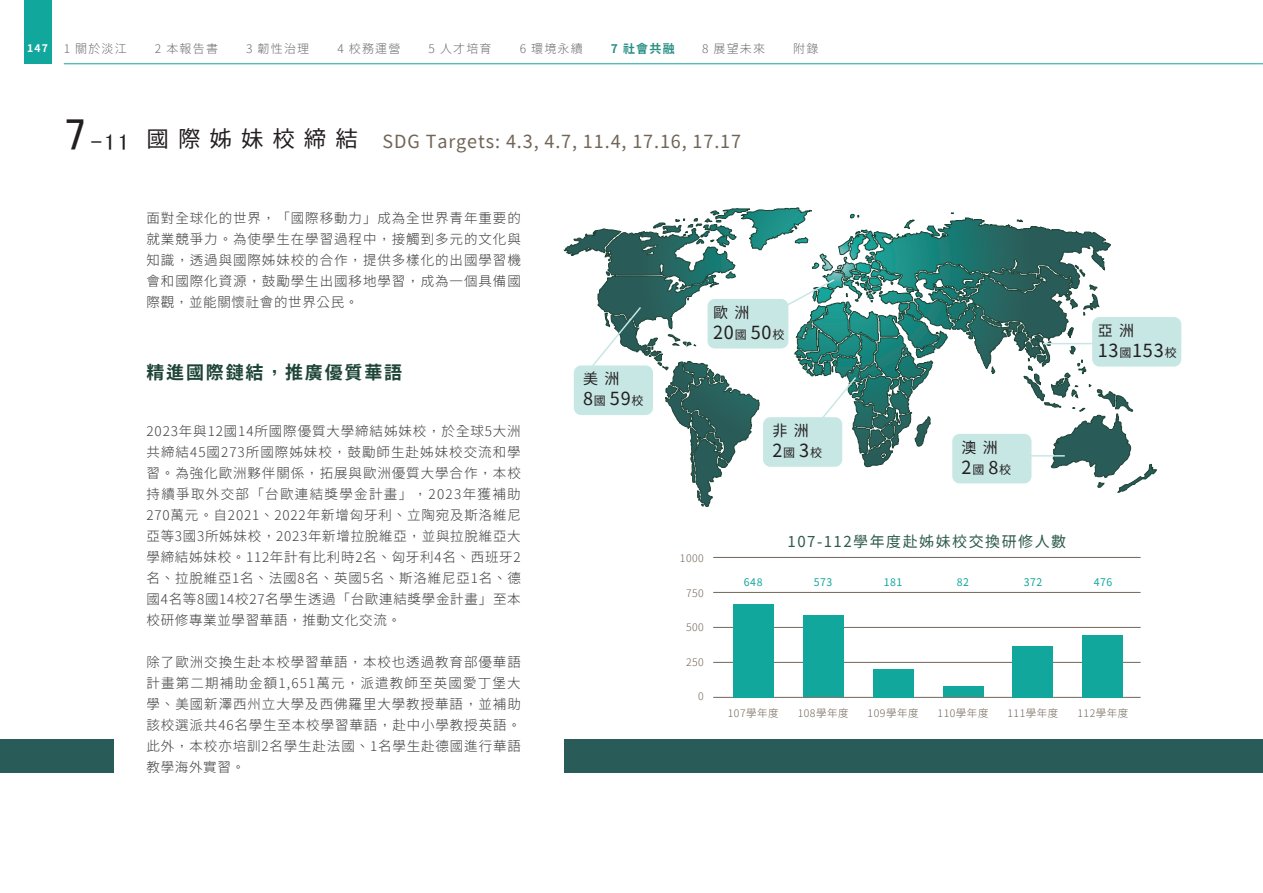
<style>
.page{position:relative;width:1263px;height:893px;background:#fff}
.page>*{position:absolute;margin:0;border:0;box-sizing:border-box;transform-origin:0 0}
.t1{font:18px "Taipei Sans TC Beta";letter-spacing:.05em;color:#716557}
.t2{font:18px "Taipei Sans TC Beta";letter-spacing:.05em;color:#231f20}
.t3{font:700 18px "Taipei Sans TC Beta";letter-spacing:.1em;color:#1e4438}
.t4{font:15px "Taipei Sans TC Beta";letter-spacing:.1em;color:#2e5b4d}
.t5{font:15px "Taipei Sans TC Beta";color:#231f20}
.t6{font:300 13.5px/21px "Taipei Sans TC Beta";letter-spacing:.065em;color:#3e3e3f;text-align:justify}
.t7{font:300 12px "Taipei Sans TC Beta";letter-spacing:.1em;color:#6c6d70}
.t8{font:700 12px "Taipei Sans TC Beta";color:#299085}
.t9{font:300 10.5px "Taipei Sans TC Beta";letter-spacing:.05em;color:#716557}
.t10{font:10.5px "Taipei Sans TC Beta";letter-spacing:.05em;color:#12a79d}
.t11{font:700 10.5px "Taipei Sans TC Beta";color:#fff}
.s1{font-family:"MS P Gothic";font-size:45px;color:#231f20}
.s2{font-family:"MS P Gothic";font-size:22.5px;color:#231f20}
.s3{font-size:22.5px;color:#231f20}
.s4{font-size:12px}
</style>
<div class="page">
<div style="left:24px;top:0;width:27px;height:64px;background:#12a79d"></div>
<hr style="left:64px;top:63px;width:1199px;height:1px;background:#12a79d">
<hr style="left:713px;top:697px;width:427px;height:1px;background:#716557">
<hr style="left:713px;top:557px;width:427px;height:1px;background:#716557">
<hr style="left:713px;top:592px;width:427px;height:1px;background:#716557">
<hr style="left:713px;top:627px;width:427px;height:1px;background:#716557">
<hr style="left:713px;top:662px;width:427px;height:1px;background:#716557">
<div style="left:733px;top:604px;width:40px;height:93px;background:#12a79d"></div>
<div style="left:803px;top:615px;width:40px;height:82px;background:#12a79d"></div>
<div style="left:873px;top:669px;width:40px;height:28px;background:#12a79d"></div>
<div style="left:943px;top:686px;width:40px;height:11px;background:#12a79d"></div>
<div style="left:1013px;top:646px;width:40px;height:51px;background:#12a79d"></div>
<div style="left:1082px;top:635px;width:41px;height:62px;background:#12a79d"></div>
<div style="left:564px;top:739px;width:699px;height:34px;background:#295b58"></div>
<div style="left:0;top:739px;width:113px;height:34px;background:#295b58"></div>
<div style="left:1092px;top:317px;width:89px;height:50px;background:#c7e7e5;border-radius:7px"></div>
<svg style="left:564px;top:208px;width:593px;height:299px"></svg>
<hr style="left:1025px;top:455px;width:40px;height:2px;background:#c7e7e5">
<hr style="left:1043px;top:343px;width:54px;height:1px;background:#c7e7e5">
<p class="t11" style="left:27px;top:42px;width:22px">147</p>
<p class="t7" style="left:64px;top:42px;width:65px">1 關於淡江</p>
<p class="t7" style="left:155px;top:42px;width:65px">2 本報告書</p>
<p class="t7" style="left:246px;top:42px;width:65px">3 韌性治理</p>
<p class="t7" style="left:337px;top:42px;width:65px">4 校務運營</p>
<p class="t7" style="left:428px;top:42px;width:65px">5 人才培育</p>
<p class="t7" style="left:520px;top:42px;width:65px">6 環境永續</p>
<p class="t8" style="left:611px;top:42px;width:65px">7 社會共融</p>
<p class="t7" style="left:702px;top:42px;width:65px">8 展望未來</p>
<p class="t7" style="left:793px;top:42px;width:27px">附錄</p>
<h1 class="t1" style="left:64px;top:132px;width:679px"><span class="s1">7</span><span class="s2">-11</span> <span class="s3">國際姊妹校締結</span> SDG Targets: 4.3, 4.7, 11.4, 17.16, 17.17</h1>
<p class="t6" style="left:147px;top:208px;width:376px">面對全球化的世界，「國際移動力」成為全世界青年重要的就業競爭力。為使學生在學習過程中，接觸到多元的文化與知識，透過與國際姊妹校的合作，提供多樣化的出國學習機會和國際化資源，鼓勵學生出國移地學習，成為一個具備國際觀，並能關懷社會的世界公民。</p>
<h1 class="t3" style="left:147px;top:363px;width:257px">精進國際鏈結，推廣優質華語</h1>
<p class="t6" style="left:147px;top:421px;width:376px">2023年與12國14所國際優質大學締結姊妹校，於全球5大洲共締結45國273所國際姊妹校，鼓勵師生赴姊妹校交流和學習。為強化歐洲夥伴關係，拓展與歐洲優質大學合作，本校持續爭取外交部「台歐連結獎學金計畫」，2023年獲補助270萬元。自2021、2022年新增匈牙利、立陶宛及斯洛維尼亞等3國3所姊妹校，2023年新增拉脫維亞，並與拉脫維亞大學締結姊妹校。112年計有比利時2名、匈牙利4名、西班牙2名、拉脫維亞1名、法國8名、英國5名、斯洛維尼亞1名、德國4名等8國14校27名學生透過「台歐連結獎學金計畫」至本校研修專業並學習華語，推動文化交流。</p>
<p class="t6" style="left:147px;top:652px;width:376px">除了歐洲交換生赴本校學習華語，本校也透過教育部優華語計畫第二期補助金額1,651萬元，派遣教師至英國愛丁堡大學、美國新澤西州立大學及西佛羅里大學教授華語，並補助該校選派共46名學生至本校學習華語，赴中小學教授英語。此外，本校亦培訓2名學生赴法國、1名學生赴德國進行華語教學海外實習。</p>
<p class="t5" style="left:583px;top:370px;width:38px">美 洲</p>
<h1 class="t2" style="left:583px;top:389px;width:62px">8<span class="s4">國</span> 59<span class="s4">校</span></h1>
<p class="t5" style="left:713px;top:304px;width:38px">歐 洲</p>
<h1 class="t2" style="left:713px;top:322px;width:73px">20<span class="s4">國</span> 50<span class="s4">校</span></h1>
<p class="t5" style="left:1098px;top:322px;width:38px">亞 洲</p>
<h1 class="t2" style="left:1098px;top:340px;width:81px">13<span class="s4">國</span>153<span class="s4">校</span></h1>
<p class="t9" style="left:680px;top:552px;width:26px">1000</p>
<p class="t9" style="left:686px;top:587px;width:19px">750</p>
<p class="t9" style="left:686px;top:621px;width:19px">500</p>
<p class="t9" style="left:686px;top:656px;width:19px">250</p>
<p class="t9" style="left:698px;top:690px;width:7px">0</p>
<p class="t5" style="left:772px;top:422px;width:38px">非 洲</p>
<h1 class="t2" style="left:772px;top:440px;width:51px">2<span class="s4">國</span> 3<span class="s4">校</span></h1>
<p class="t5" style="left:961px;top:439px;width:38px">澳 洲</p>
<h1 class="t2" style="left:961px;top:457px;width:51px">2<span class="s4">國</span> 8<span class="s4">校</span></h1>
<p class="t4" style="left:788px;top:533px;width:280px">107-112學年度赴姊妹校交換研修人數</p>
<p class="t10" style="left:744px;top:577px;width:20px">648</p>
<p class="t10" style="left:814px;top:577px;width:20px">573</p>
<p class="t10" style="left:884px;top:577px;width:20px">181</p>
<p class="t10" style="left:957px;top:577px;width:14px">82</p>
<p class="t10" style="left:1024px;top:577px;width:20px">372</p>
<p class="t10" style="left:1094px;top:577px;width:20px">476</p>
<p class="t9" style="left:728px;top:707px;width:52px">107學年度</p>
<p class="t9" style="left:798px;top:707px;width:52px">108學年度</p>
<p class="t9" style="left:868px;top:707px;width:52px">109學年度</p>
<p class="t9" style="left:937px;top:707px;width:52px">110學年度</p>
<p class="t9" style="left:1007px;top:707px;width:52px">111學年度</p>
<p class="t9" style="left:1077px;top:707px;width:52px">112學年度</p>
</div>
